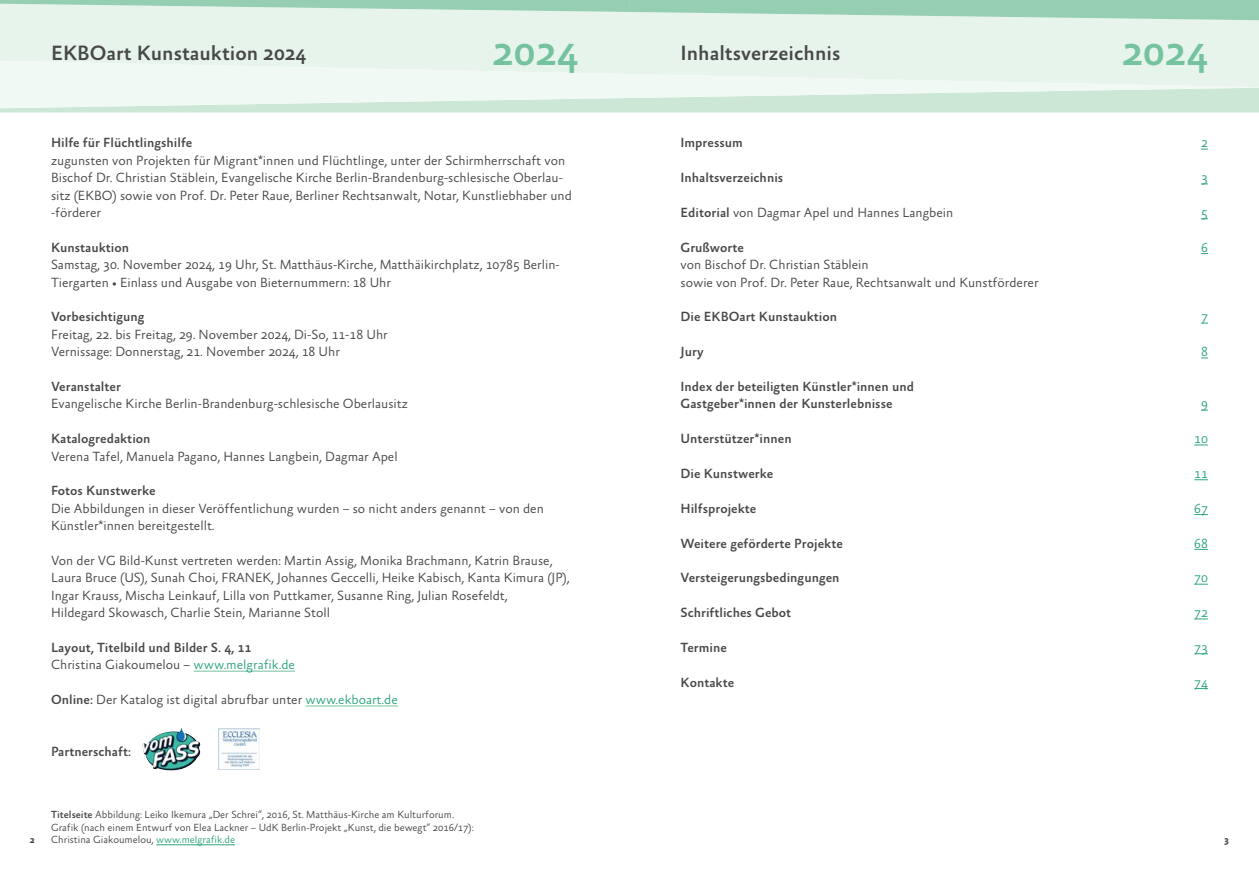
<style>
.page{position:relative;width:1259px;height:893px;background:#fff}
.page>*{position:absolute;margin:0;border:0;box-sizing:border-box;transform-origin:0 0}
.t1{font:500 42px "Absara Sans";color:#74c29e}
.t2{font:500 21px "Absara Sans";color:#474847}
.t3{font:300 13.5px/17.4px "Absara Sans";color:#474847}
.t4{font:500 13.5px/17.4px "Absara Sans";color:#474847}
.t5{font:300 13.5px "Absara Sans";color:#2fa580}
.t6{font:300 10.5px/12.6px "Absara Sans";color:#474847}
.t7{font:700 9.75px "Absara Sans";color:#474847}
.s1{font-weight:300}
.s2{font-weight:300;color:#2fa580}
.s3{font-weight:500}
.s4{color:#2fa580}
</style>
<div class="page">
<svg style="left:0;top:0;width:1259px;height:113px"></svg>
<svg style="left:1194px;top:445px;width:14px;height:1px"></svg>
<svg style="left:1194px;top:479px;width:14px;height:1px"></svg>
<svg style="left:1194px;top:514px;width:14px;height:1px"></svg>
<svg style="left:1194px;top:549px;width:14px;height:1px"></svg>
<svg style="left:1194px;top:584px;width:14px;height:1px"></svg>
<svg style="left:1194px;top:619px;width:14px;height:1px"></svg>
<svg style="left:1194px;top:653px;width:14px;height:1px"></svg>
<svg style="left:1194px;top:688px;width:14px;height:1px"></svg>
<hr style="left:156px;top:844px;width:79px;height:1px;background:#2fa580">
<hr style="left:194px;top:671px;width:101px;height:1px;background:#74c29e">
<hr style="left:305px;top:706px;width:93px;height:1px;background:#74c29e">
<img style="left:142px;top:728px;width:59px;height:43px">
<img style="left:218px;top:728px;width:41px;height:42px">
<h1 class="t1" style="left:492px;top:29px;width:88px">2024</h1>
<h1 class="t1" style="left:1121px;top:29px;width:88px">2024</h1>
<h2 class="t2" style="left:51px;top:42px;width:257px">EKBOart Kunstauktion 2024</h2>
<h2 class="t2" style="left:680px;top:42px;width:161px">Inhaltsverzeichnis</h2>
<p class="t4" style="left:51px;top:135px;width:143px">Hilfe für Flüchtlingshilfe</p>
<p class="t3" style="left:51px;top:152px;width:522px">zugunsten von Projekten für Migrant*innen und Flüchtlinge, unter der Schirmherrschaft von Bischof Dr. Christian Stäblein, Evangelische Kirche Berlin-Brandenburg-schlesische Oberlau&shy;sitz (EKBO) sowie von Prof. Dr. Peter Raue, Berliner Rechtsanwalt, Notar, Kunstliebhaber und -förderer</p>
<p class="t4" style="left:51px;top:239px;width:80px">Kunstauktion</p>
<p class="t3" style="left:51px;top:257px;width:510px">Samstag, 30. November 2024, 19 Uhr, St. Matthäus-Kirche, Matthäikirchplatz, 10785 Berlin-<br>Tiergarten • Einlass und Ausgabe von Bieternummern: 18 Uhr</p>
<p class="t4" style="left:51px;top:309px;width:95px">Vorbesichtigung</p>
<p class="t3" style="left:51px;top:326px;width:338px">Freitag, 22. bis Freitag, 29. November 2024, Di-So, 11-18 Uhr<br>Vernissage: Donnerstag, 21. November 2024, 18 Uhr</p>
<p class="t4" style="left:51px;top:378px;width:71px">Veranstalter</p>
<p class="t3" style="left:51px;top:396px;width:358px">Evangelische Kirche Berlin-Brandenburg-schlesische Oberlausitz</p>
<p class="t4" style="left:51px;top:431px;width:101px">Katalogredaktion</p>
<p class="t3" style="left:51px;top:448px;width:348px">Verena Tafel, Manuela Pagano, Hannes Langbein, Dagmar Apel</p>
<p class="t4" style="left:51px;top:483px;width:106px">Fotos Kunstwerke</p>
<p class="t3" style="left:51px;top:500px;width:494px">Die Abbildungen in dieser Veröffentlichung wurden – so nicht anders genannt – von den<br>Künstler*innen bereitgestellt.</p>
<p class="t3" style="left:51px;top:552px;width:520px">Von der VG Bild-Kunst vertreten werden: Martin Assig, Monika Brachmann, Katrin Brause, Laura Bruce (US), Sunah Choi, FRANEK, Johannes Geccelli, Heike Kabisch, Kanta Kimura (JP), Ingar Krauss, Mischa Leinkauf, Lilla von Puttkamer, Susanne Ring, Julian Rosefeldt,<br>Hildegard Skowasch, Charlie Stein, Marianne Stoll</p>
<p class="t4" style="left:51px;top:639px;width:245px">Layout, Titelbild und Bilder S. 4, 11<br><span class="s1">Christina Giakoumelou –</span> <span class="s2">www.melgrafik.de</span></p>
<p class="t3" style="left:51px;top:692px;width:348px"><span class="s3">Online:</span> Der Katalog ist digital abrufbar unter <span class="s4">www.ekboart.de</span></p>
<p class="t4" style="left:51px;top:744px;width:81px">Partnerschaft:</p>
<p class="t4" style="left:680px;top:135px;width:64px">Impressum</p>
<p class="t5" style="left:1201px;top:136px;width:8px">2</p>
<p class="t4" style="left:680px;top:170px;width:104px">Inhaltsverzeichnis</p>
<p class="t5" style="left:1201px;top:171px;width:8px">3</p>
<p class="t3" style="left:680px;top:204px;width:274px"><span class="s3">Editorial</span> von Dagmar Apel und Hannes Langbein</p>
<p class="t5" style="left:1201px;top:205px;width:8px">5</p>
<p class="t4" style="left:680px;top:239px;width:65px">Grußworte</p>
<p class="t5" style="left:1201px;top:240px;width:8px">6</p>
<p class="t3" style="left:680px;top:257px;width:359px">von Bischof Dr. Christian Stäblein<br>sowie von Prof. Dr. Peter Raue, Rechtsanwalt und Kunstförderer</p>
<p class="t4" style="left:680px;top:309px;width:158px">Die EKBOart Kunstauktion</p>
<p class="t5" style="left:1201px;top:310px;width:8px">7</p>
<p class="t4" style="left:680px;top:344px;width:25px">Jury</p>
<p class="t5" style="left:1201px;top:345px;width:8px">8</p>
<p class="t4" style="left:680px;top:378px;width:235px">Index der beteiligten Künstler*innen und<br>Gastgeber*innen der Kunsterlebnisse</p>
<p class="t5" style="left:1201px;top:397px;width:8px">9</p>
<p class="t4" style="left:680px;top:431px;width:113px">Unterstützer*innen</p>
<p class="t5" style="left:1194px;top:432px;width:15px">10</p>
<p class="t4" style="left:680px;top:465px;width:94px">Die Kunstwerke</p>
<p class="t5" style="left:1194px;top:466px;width:15px">11</p>
<p class="t4" style="left:680px;top:500px;width:77px">Hilfsprojekte</p>
<p class="t5" style="left:1194px;top:501px;width:15px">67</p>
<p class="t4" style="left:680px;top:535px;width:164px">Weitere geförderte Projekte</p>
<p class="t5" style="left:1194px;top:536px;width:15px">68</p>
<p class="t4" style="left:680px;top:570px;width:161px">Versteigerungsbedingungen</p>
<p class="t5" style="left:1194px;top:571px;width:15px">70</p>
<p class="t4" style="left:680px;top:605px;width:112px">Schriftliches Gebot</p>
<p class="t5" style="left:1194px;top:606px;width:15px">72</p>
<p class="t4" style="left:680px;top:639px;width:48px">Termine</p>
<p class="t5" style="left:1194px;top:640px;width:15px">73</p>
<p class="t4" style="left:680px;top:674px;width:55px">Kontakte</p>
<p class="t5" style="left:1194px;top:675px;width:15px">74</p>
<p class="t6" style="left:51px;top:809px;width:424px"><span class="s3">Titelseite</span> Abbildung: Leiko Ikemura „Der Schrei“, 2016, St. Matthäus-Kirche am Kulturforum.<br>Grafik (nach einem Entwurf von Elea Lackner – UdK Berlin-Projekt „Kunst, die bewegt“ 2016/17):<br>Christina Giakoumelou, <span class="s4">www.melgrafik.de</span></p>
<p class="t7" style="left:30px;top:835px;width:7px">2</p>
<p class="t7" style="left:1224px;top:835px;width:7px">3</p>
</div>
